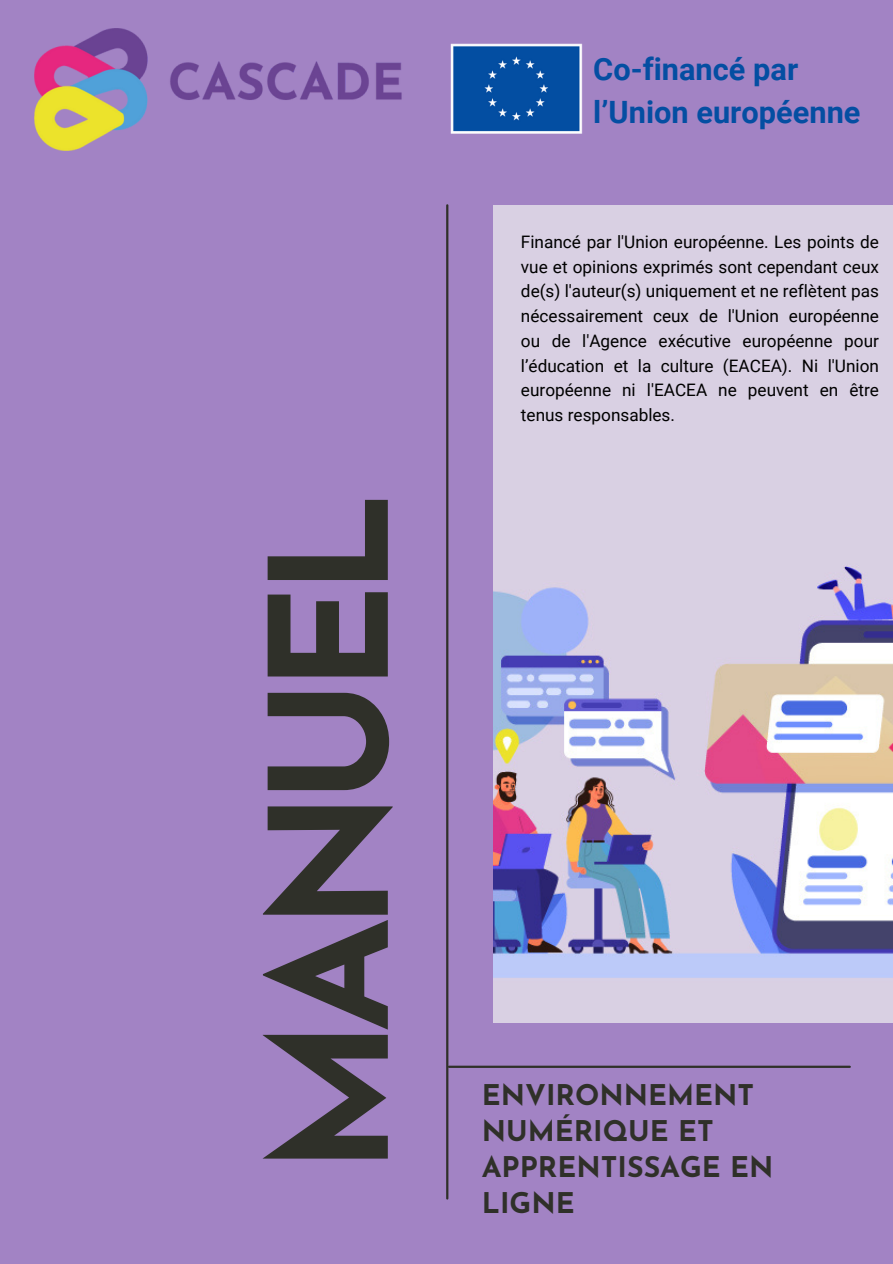
<style>
.page{position:relative;width:893px;height:1264px;background:#fff}
.page>*{position:absolute;margin:0;border:0;box-sizing:border-box;transform-origin:0 0}
.t1{font:700 163.2px "Josefin Sans";letter-spacing:-.075em;color:#2f3029}
.t2{font:700 30.75px/42.8px "Roboto";color:#044ea2}
.t3{font:700 28.5px/36px "Josefin Sans";color:#2f3029}
.t4{font:17.25px/24.8px "Roboto";color:#000;text-align:justify}
</style>
<div class="page">
<div style="left:0;top:0;width:892px;height:1263px;background:#a283c4"></div>
<img style="left:493px;top:206px;width:399px;height:816px">
<hr style="left:446px;top:205px;width:2px;height:993px;background:#2f3029">
<hr style="left:449px;top:1065px;width:400px;height:2px;background:#2f3029">
<img style="left:35px;top:29px;width:367px;height:121px">
<img style="left:450px;top:43px;width:133px;height:91px">
<p class="t1" style="left:265px;top:1174px;width:684px;rotate:-90deg">MANUEL</p>
<p class="t2" style="left:593px;top:48px;width:269px">Co-financé par l’Union européenne</p>
<p class="t4" style="left:521px;top:229px;width:359px">Financé par l'Union européenne. Les points de vue et opinions exprimés sont cependant ceux de(s) l'auteur(s) uniquement et ne reflètent pas nécessairement ceux de l'Union européenne ou de l'Agence exécutive européenne pour l’éducation et la culture (EACEA). Ni l'Union européenne ni l'EACEA ne peuvent en être tenus responsables.</p>
<p class="t3" style="left:482px;top:1079px;width:293px">ENVIRONNEMENT<br>NUMÉRIQUE ET<br>APPRENTISSAGE EN<br>LIGNE</p>
</div>
